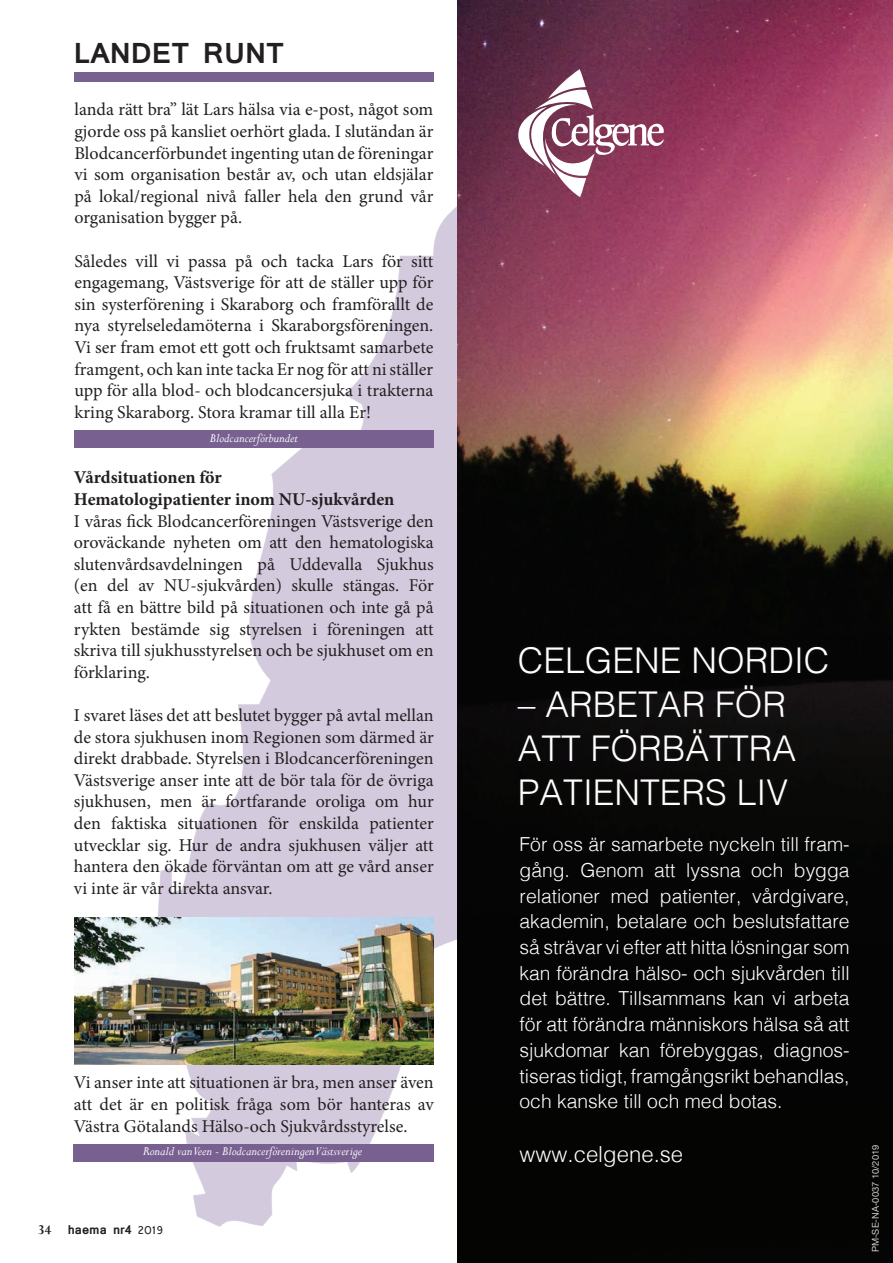
<style>
.page{position:relative;width:893px;height:1263px;background:#fff}
.page>*{position:absolute;margin:0;border:0;box-sizing:border-box;transform-origin:0 0}
.t1{font:300 35.55px/44.2px "Helvetica";color:#fff}
.t2{font:700 27.3px "Mangal";color:#231f20}
.t3{font:300 22.2px "Helvetica";color:#fff}
.t4{font:300 19.35px/25.8px "Helvetica";color:#fff;text-align:justify}
.t5{font:18px/21.6px "Minion Pro";color:#231f20;text-align:justify}
.t6{font:700 18px/21.6px "Minion Pro";letter-spacing:-.005em;color:#231f20}
.t7{font:700 15px "Perpetua";color:#231f20}
.t8{font:italic 13.5px "Perpetua";color:#fff}
.t9{font:700 12px "Mangal";color:#231f20}
.t10{font:9.3px "Helvetica Neue";color:#fff}
.s1{font-weight:400}
</style>
<div class="page">
<img style="left:73px;top:0;width:385px;height:1263px">
<img style="left:458px;top:0;width:435px;height:1086px">
<div style="left:514px;top:643px;width:318px;height:166px;background:#0b0a0a"></div>
<div style="left:458px;top:1086px;width:435px;height:177px;background:#040503"></div>
<svg style="left:518px;top:69px;width:146px;height:128px"></svg>
<div style="left:74px;top:1144px;width:360px;height:18px;background:#786091"></div>
<img style="left:74px;top:917px;width:360px;height:147px">
<div style="left:74px;top:431px;width:360px;height:17px;background:#786091"></div>
<div style="left:74px;top:73px;width:360px;height:9px;background:#786091"></div>
<h2 class="t2" style="left:74px;top:28px;width:212px">LANDET RUNT</h2>
<p class="t5" style="left:74px;top:99px;width:360px">landa rätt bra” lät Lars hälsa via e-post, något som gjorde oss på kansliet oerhört glada. I slutändan är Blodcancerförbundet ingenting utan de föreningar vi som organisation består av, och utan eldsjälar på lokal/regional nivå faller hela den grund vår organisation bygger på.</p>
<p class="t5" style="left:74px;top:250px;width:360px">Således vill vi passa på och tacka Lars för sitt engagemang, Västsverige för att de ställer upp för sin systerförening i Skaraborg och framförallt de nya styrelseledamöterna i Skaraborgsföreningen.<br>Vi ser fram emot ett gott och fruktsamt samarbete framgent, och kan inte tacka Er nog för att ni ställer upp för alla blod- och blodcancersjuka i trakterna kring Skaraborg. Stora kramar till alla Er!</p>
<p class="t8" style="left:210px;top:429px;width:89px">Blodcancerförbundet</p>
<p class="t6" style="left:74px;top:467px;width:322px">Vårdsituationen för<br>Hematologipatienter inom NU-sjukvården</p>
<p class="t5" style="left:74px;top:510px;width:361px">I våras fick Blodcancerföreningen Västsverige den oroväckande nyheten om att den hematologiska slutenvårdsavdelningen på Uddevalla Sjukhus (en del av NU-sjukvården) skulle stängas. För att få en bättre bild på situationen och inte gå på rykten bestämde sig styrelsen i föreningen att skriva till sjukhusstyrelsen och be sjukhuset om en förklaring.</p>
<p class="t5" style="left:74px;top:704px;width:361px">I svaret läses det att beslutet bygger på avtal mellan de stora sjukhusen inom Regionen som därmed är direkt drabbade. Styrelsen i Blodcancerföreningen Västsverige anser inte att de bör tala för de övriga sjukhusen, men är fortfarande oroliga om hur den faktiska situationen för enskilda patienter utvecklar sig. Hur de andra sjukhusen väljer att hantera den ökade förväntan om att ge vård anser vi inte är vår direkta ansvar.</p>
<p class="t5" style="left:74px;top:1072px;width:361px">Vi anser inte att situationen är bra, men anser även att det är en politisk fråga som bör hanteras av Västra Götalands Hälso-och Sjukvårdsstyrelse.</p>
<p class="t8" style="left:143px;top:1143px;width:221px">Ronald van Veen - Blodcancerföreningen Västsverige</p>
<p class="t7" style="left:38px;top:1220px;width:15px">34</p>
<p class="t9" style="left:68px;top:1218px;width:97px">haema nr4 <span class="s1">2019</span></p>
<h1 class="t1" style="left:518px;top:635px;width:313px">CELGENE NORDIC</h1>
<h1 class="t1" style="left:518px;top:680px;width:280px">– ARBETAR FÖR<br>ATT FÖRBÄTTRA<br>PATIENTERS LIV</h1>
<p class="t4" style="left:520px;top:830px;width:332px">För oss är samarbete nyckeln till fram&shy;gång. Genom att lyssna och bygga relationer med patienter, vårdgivare, akademin, betalare och beslutsfattare så strävar vi efter att hitta lösningar som kan förändra hälso- och sjukvården till det bättre. Tillsammans kan vi arbeta för att förändra människors hälsa så att sjukdomar kan förebyggas, diagnos&shy;tiseras tidigt, framgångsrikt behandlas, och kanske till och med botas.</p>
<p class="t3" style="left:520px;top:1135px;width:165px">www.celgene.se</p>
<p class="t10" style="left:869px;top:1252px;width:109px;rotate:-90deg">PM-SE-NA-0037 10/2019</p>
</div>
